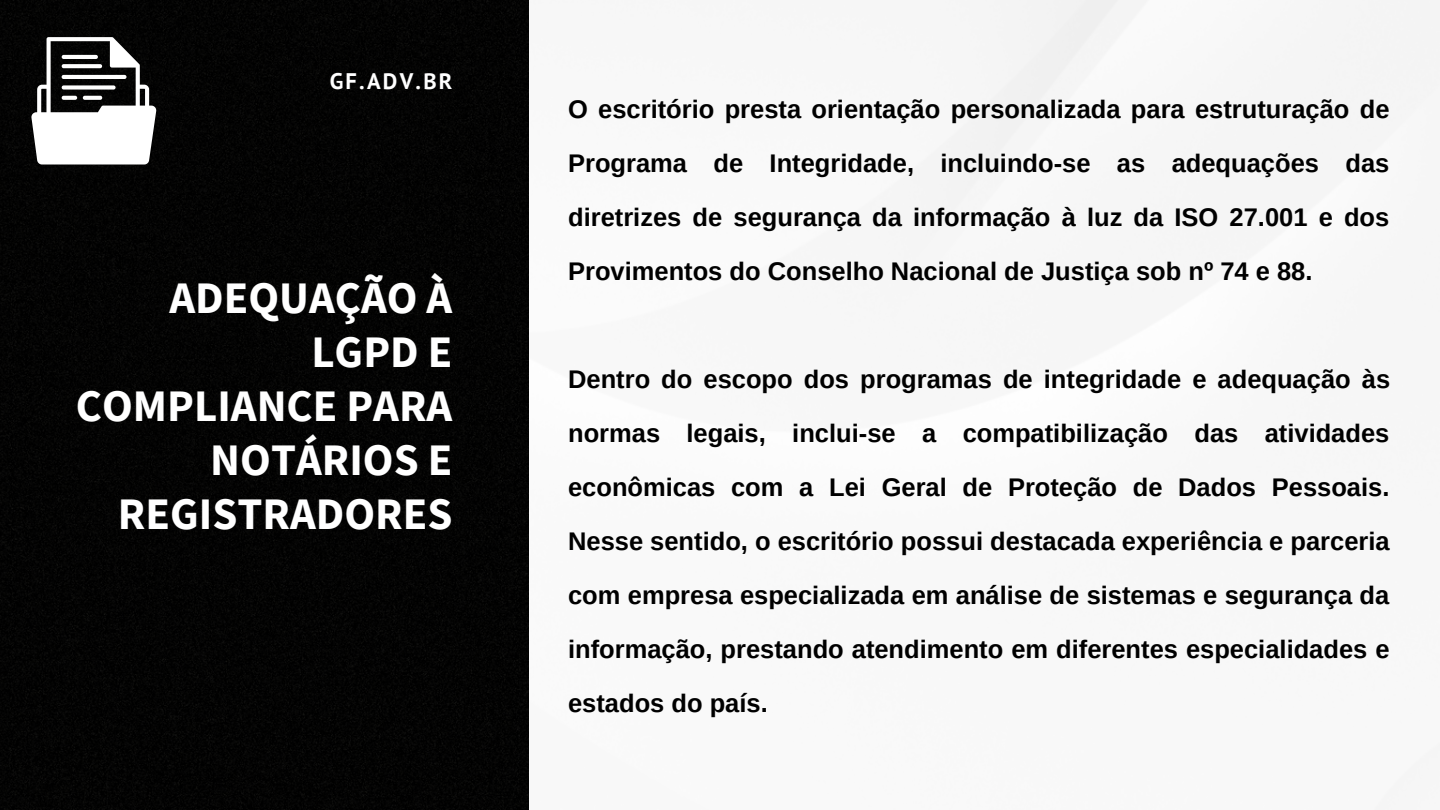
<style>
.page{position:relative;width:1440px;height:810px;background:#fff}
.page>*{position:absolute;margin:0;border:0;box-sizing:border-box;transform-origin:0 0}
.t1{font:700 45px/54px "Source Sans Pro";color:#fff;text-align:right}
.t2{font:700 25.5px/54px "Arimo";color:#000;text-align:justify}
.t3{font:700 22.5px "PT Sans";letter-spacing:.1em;color:#fff}
</style>
<div class="page">
<div style="left:0;top:0;width:529px;height:810px;background:#030303"></div>
<svg style="left:31px;top:37px;width:125px;height:128px"></svg>
<p class="t3" style="left:330px;top:66px;width:124px">GF.ADV.BR</p>
<h1 class="t1" style="left:76px;top:270px;width:378px">ADEQUAÇÃO À<br>LGPD E<br>COMPLIANCE PARA<br>NOTÁRIOS E<br>REGISTRADORES</h1>
<p class="t2" style="left:568px;top:82px;width:823px">O escritório presta orientação personalizada para estruturação de Programa de Integridade, incluindo-se as adequações das diretrizes de segurança da informação à luz da ISO 27.001 e dos Provimentos do Conselho Nacional de Justiça sob nº 74 e 88.</p>
<p class="t2" style="left:568px;top:352px;width:824px">Dentro do escopo dos programas de integridade e adequação às normas legais, inclui-se a compatibilização das atividades econômicas com a Lei Geral de Proteção de Dados Pessoais.<br>Nesse sentido, o escritório possui destacada experiência e parceria com empresa especializada em análise de sistemas e segurança da informação, prestando atendimento em diferentes especialidades e estados do país.</p>
</div>
